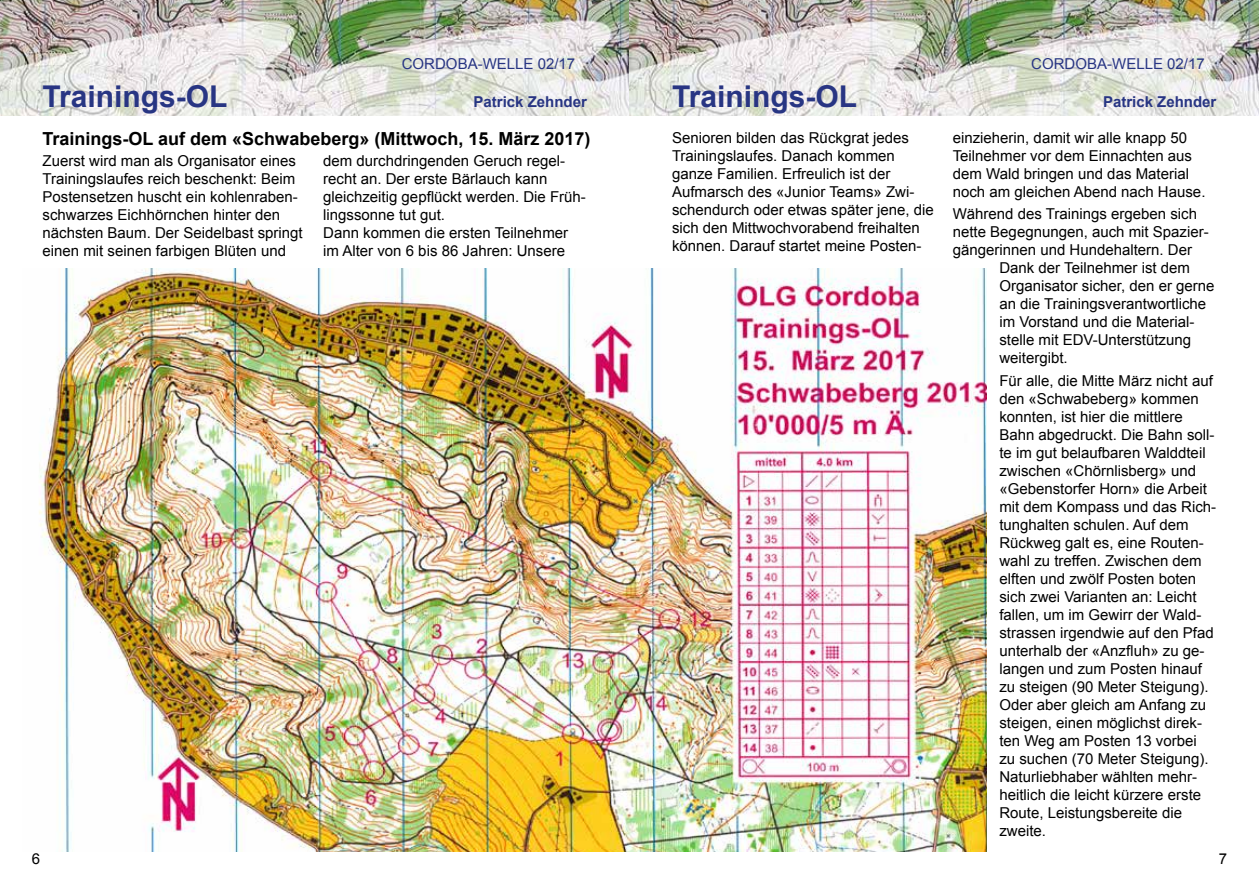
<style>
.page{position:relative;width:1259px;height:893px;background:#fff}
.page>*{position:absolute;margin:0;border:0;box-sizing:border-box;transform-origin:0 0}
.t1{font:700 30px "Arial";color:#283583}
.t2{font:700 18px "Arial";color:#000}
.t3{font:15px/18px "Arial";color:#000}
.t4{font:15px "Arial";color:#283583}
.t5{font:700 15px "Arial";color:#283583}
</style>
<div class="page">
<img style="left:0;top:0;width:1259px;height:116px">
<img style="left:39px;top:269px;width:947px;height:582px">
<p class="t4" style="left:402px;top:54px;width:175px">CORDOBA-WELLE 02/17</p>
<p class="t4" style="left:1031px;top:54px;width:175px">CORDOBA-WELLE 02/17</p>
<h1 class="t1" style="left:43px;top:76px;width:187px">Trainings-OL</h1>
<p class="t5" style="left:473px;top:92px;width:115px">Patrick Zehnder</p>
<p class="t2" style="left:43px;top:127px;width:549px">Trainings-OL auf dem «Schwabeberg» (Mittwoch, 15. März 2017)</p>
<p class="t3" style="left:43px;top:152px;width:262px">Zuerst wird man als Organisator eines Trainingslaufes reich beschenkt: Beim Postensetzen huscht ein kohlenraben&shy;schwarzes Eichhörnchen hinter den nächsten Baum. Der Seidelbast springt einen mit seinen farbigen Blüten und</p>
<p class="t3" style="left:323px;top:152px;width:264px">dem durchdringenden Geruch regel&shy;recht an. Der erste Bärlauch kann gleichzeitig gepflückt werden. Die Früh&shy;lingssonne tut gut.<br>Dann kommen die ersten Teilnehmer im Alter von 6 bis 86 Jahren: Unsere</p>
<h1 class="t1" style="left:672px;top:76px;width:187px">Trainings-OL</h1>
<p class="t5" style="left:1103px;top:92px;width:115px">Patrick Zehnder</p>
<p class="t3" style="left:672px;top:129px;width:263px">Senioren bilden das Rückgrat jedes Trainingslaufes. Danach kommen ganze Familien. Erfreulich ist der Aufmarsch des «Junior Teams» Zwi&shy;schendurch oder etwas später jene, die sich den Mittwochvorabend freihalten können. Darauf startet meine Posten-</p>
<p class="t3" style="left:952px;top:129px;width:254px">einzieherin, damit wir alle knapp 50<br>Teilnehmer vor dem Einnachten aus dem Wald bringen und das Material noch am gleichen Abend nach Hause.</p>
<p class="t3" style="left:952px;top:205px;width:258px">Während des Trainings ergeben sich nette Begegnungen, auch mit Spazier&shy;gängerinnen und Hundehaltern. Der</p>
<p class="t3" style="left:999px;top:259px;width:217px">Dank der Teilnehmer ist dem<br>Organisator sicher, den er gerne an die Trainingsverantwortliche im Vorstand und die Material&shy;stelle mit EDV-Unterstützung weitergibt.</p>
<p class="t3" style="left:999px;top:372px;width:218px">Für alle, die Mitte März nicht auf den «Schwabeberg» kommen konnten, ist hier die mittlere<br>Bahn abgedruckt. Die Bahn soll&shy;te im gut belaufbaren Walddteil zwischen «Chörnlisberg» und «Gebenstorfer Horn» die Arbeit mit dem Kompass und das Rich&shy;tunghalten schulen. Auf dem<br>Rückweg galt es, eine Routen&shy;wahl zu treffen. Zwischen dem elften und zwölf Posten boten sich zwei Varianten an: Leicht fallen, um im Gewirr der Wald&shy;strassen irgendwie auf den Pfad unterhalb der «Anzfluh» zu ge&shy;langen und zum Posten hinauf zu steigen (90 Meter Steigung).<br>Oder aber gleich am Anfang zu steigen, einen möglichst direk&shy;ten Weg am Posten 13 vorbei zu suchen (70 Meter Steigung).<br>Naturliebhaber wählten mehr&shy;heitlich die leicht kürzere erste<br>Route, Leistungsbereite die zweite.</p>
<p class="t3" style="left:32px;top:849px;width:10px">6</p>
<p class="t3" style="left:1219px;top:849px;width:10px">7</p>
</div>
